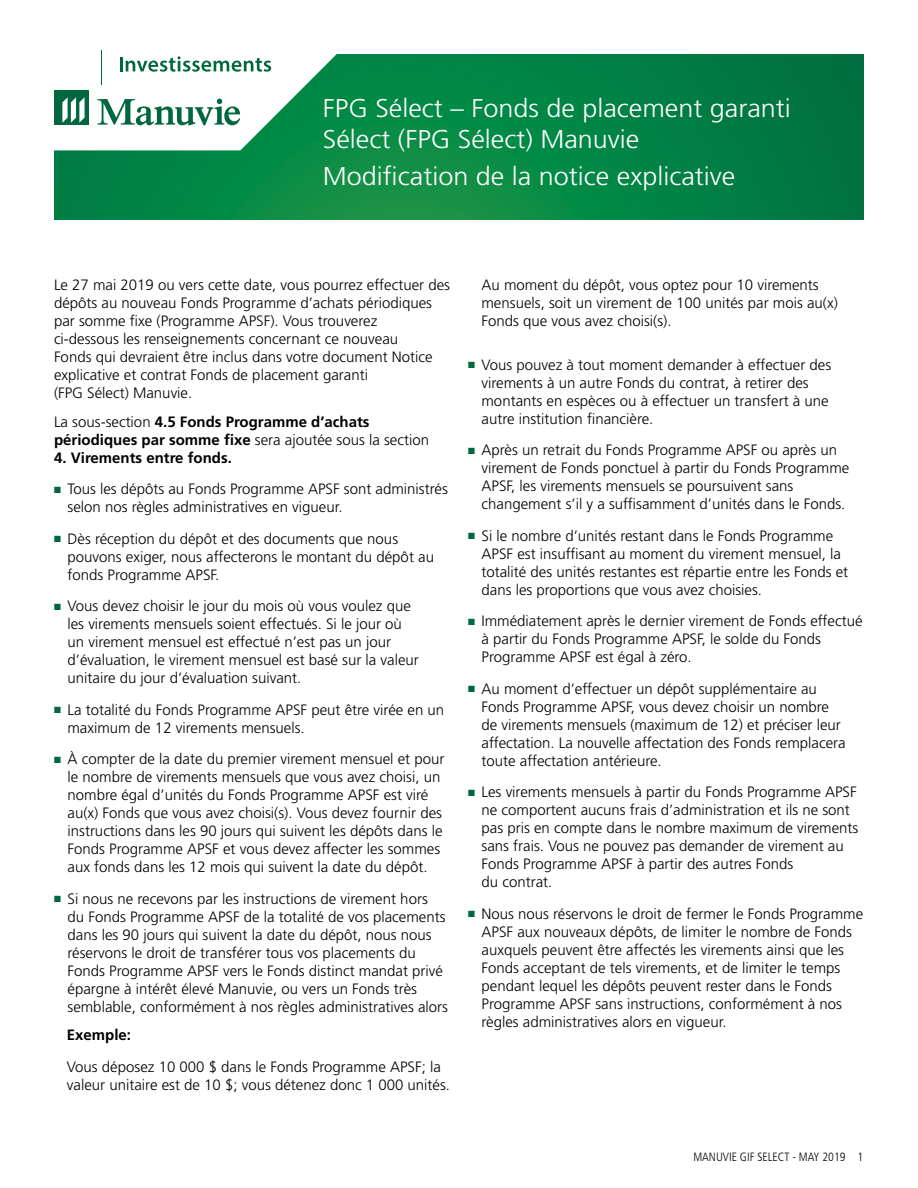
<style>
.page{position:relative;width:918px;height:1188px;background:#fff}
.page>*{position:absolute;margin:0;border:0;box-sizing:border-box;transform-origin:0 0}
.Subhead_Cover{font:300 25.65px/30.8px "Frutiger LT Std";color:#fff;scale:1.05 1}
.Intro_Text{font:300 15px/18px "Frutiger LT Std";color:#000}
.Intro_Text-2{font:700 15px/18px "Frutiger LT Std";color:#000}
.t1{font:300 condensed 12px "Frutiger LT Std";color:#000}
.s1{color:#00673e}
.s2{font-weight:300}
</style>
<div class="page">
<img style="left:54px;top:54px;width:810px;height:165px">
<svg style="left:54px;top:50px;width:337px;height:100px"></svg>
<hr style="left:102px;top:50px;width:1px;height:34px;background:#00673e">
<svg style="left:120px;top:56px;width:151px;height:16px"></svg>
<div style="left:54px;top:90px;width:34px;height:35px;background:#00673e"></div>
<svg style="left:62px;top:97px;width:23px;height:26px"></svg>
<svg style="left:97px;top:99px;width:143px;height:26px"></svg>
<p class="Subhead_Cover" style="left:323px;top:93px;width:447px">FPG Sélect – Fonds de placement garanti<br>Sélect (FPG Sélect) Manuvie</p>
<p class="Subhead_Cover" style="left:323px;top:161px;width:394px">Modification de la notice explicative</p>
<p class="Intro_Text" style="left:54px;top:277px;width:398px">Le 27 mai 2019 ou vers cette date, vous pourrez effectuer des dépôts au nouveau Fonds Programme d’achats périodiques par somme fixe (Programme APSF). Vous trouverez<br>ci-dessous les renseignements concernant ce nouveau<br>Fonds qui devraient être inclus dans votre document Notice explicative et contrat Fonds de placement garanti<br>(FPG Sélect) Manuvie.</p>
<p class="Intro_Text" style="left:482px;top:277px;width:358px">Au moment du dépôt, vous optez pour 10 virements mensuels, soit un virement de 100 unités par mois au(x)<br>Fonds que vous avez choisi(s).</p>
<p class="Intro_Text" style="left:482px;top:356px;width:351px;text-indent:-14px"><span class="s1">■</span> Vous pouvez à tout moment demander à effectuer des virements à un autre Fonds du contrat, à retirer des montants en espèces ou à effectuer un transfert à une autre institution financière.</p>
<p class="Intro_Text" style="left:482px;top:441px;width:369px;text-indent:-14px"><span class="s1">■</span> Après un retrait du Fonds Programme APSF ou après un virement de Fonds ponctuel à partir du Fonds Programme APSF, les virements mensuels se poursuivent sans changement s’il y a suffisamment d’unités dans le Fonds.</p>
<p class="Intro_Text" style="left:482px;top:527px;width:368px;text-indent:-14px"><span class="s1">■</span> Si le nombre d’unités restant dans le Fonds Programme APSF est insuffisant au moment du virement mensuel, la totalité des unités restantes est répartie entre les Fonds et dans les proportions que vous avez choisies.</p>
<p class="Intro_Text" style="left:482px;top:612px;width:383px;text-indent:-14px"><span class="s1">■</span> Immédiatement après le dernier virement de Fonds effectué à partir du Fonds Programme APSF, le solde du Fonds<br>Programme APSF est égal à zéro.</p>
<p class="Intro_Text" style="left:482px;top:680px;width:366px;text-indent:-14px"><span class="s1">■</span> Au moment d’effectuer un dépôt supplémentaire au Fonds Programme APSF, vous devez choisir un nombre de virements mensuels (maximum de 12) et préciser leur affectation. La nouvelle affectation des Fonds remplacera toute affectation antérieure.</p>
<p class="Intro_Text" style="left:482px;top:783px;width:378px;text-indent:-14px"><span class="s1">■</span> Les virements mensuels à partir du Fonds Programme APSF ne comportent aucuns frais d’administration et ils ne sont pas pris en compte dans le nombre maximum de virements sans frais. Vous ne pouvez pas demander de virement au Fonds Programme APSF à partir des autres Fonds<br>du contrat.</p>
<p class="Intro_Text" style="left:482px;top:905px;width:383px;text-indent:-14px"><span class="s1">■</span> Nous nous réservons le droit de fermer le Fonds Programme APSF aux nouveaux dépôts, de limiter le nombre de Fonds auxquels peuvent être affectés les virements ainsi que les Fonds acceptant de tels virements, et de limiter le temps pendant lequel les dépôts peuvent rester dans le Fonds Programme APSF sans instructions, conformément à nos règles administratives alors en vigueur.</p>
<p class="Intro_Text-2" style="left:54px;top:413px;width:377px"><span class="s2">La sous-section</span> 4.5 Fonds Programme d’achats périodiques par somme fixe <span class="s2">sera ajoutée sous la section</span></p>
<p class="Intro_Text-2" style="left:54px;top:449px;width:179px">4. Virements entre fonds.</p>
<p class="Intro_Text" style="left:68px;top:480px;width:382px;text-indent:-14px"><span class="s1">■</span> Tous les dépôts au Fonds Programme APSF sont administrés selon nos règles administratives en vigueur.</p>
<p class="Intro_Text" style="left:68px;top:530px;width:368px;text-indent:-14px"><span class="s1">■</span> Dès réception du dépôt et des documents que nous pouvons exiger, nous affecterons le montant du dépôt au fonds Programme APSF.</p>
<p class="Intro_Text" style="left:68px;top:597px;width:353px;text-indent:-14px"><span class="s1">■</span> Vous devez choisir le jour du mois où vous voulez que les virements mensuels soient effectués. Si le jour où un virement mensuel est effectué n’est pas un jour d’évaluation, le virement mensuel est basé sur la valeur unitaire du jour d’évaluation suivant.</p>
<p class="Intro_Text" style="left:68px;top:701px;width:378px;text-indent:-14px"><span class="s1">■</span> La totalité du Fonds Programme APSF peut être virée en un maximum de 12 virements mensuels.</p>
<p class="Intro_Text" style="left:68px;top:750px;width:378px;text-indent:-14px"><span class="s1">■</span> À compter de la date du premier virement mensuel et pour le nombre de virements mensuels que vous avez choisi, un nombre égal d’unités du Fonds Programme APSF est viré au(x) Fonds que vous avez choisi(s). Vous devez fournir des instructions dans les 90 jours qui suivent les dépôts dans le Fonds Programme APSF et vous devez affecter les sommes aux fonds dans les 12 mois qui suivent la date du dépôt.</p>
<p class="Intro_Text" style="left:68px;top:890px;width:382px;text-indent:-14px"><span class="s1">■</span> Si nous ne recevons par les instructions de virement hors du Fonds Programme APSF de la totalité de vos placements dans les 90 jours qui suivent la date du dépôt, nous nous réservons le droit de transférer tous vos placements du Fonds Programme APSF vers le Fonds distinct mandat privé épargne à intérêt élevé Manuvie, ou vers un Fonds très semblable, conformément à nos règles administratives alors</p>
<p class="Intro_Text-2" style="left:67px;top:1026px;width:66px">Exemple:</p>
<p class="Intro_Text" style="left:67px;top:1058px;width:385px">Vous déposez 10 000 $ dans le Fonds Programme APSF; la valeur unitaire est de 10 $; vous détenez donc 1 000 unités.</p>
<p class="t1" style="left:693px;top:1150px;width:171px">MANUVIE GIF SELECT - MAY 2019 1</p>
</div>
